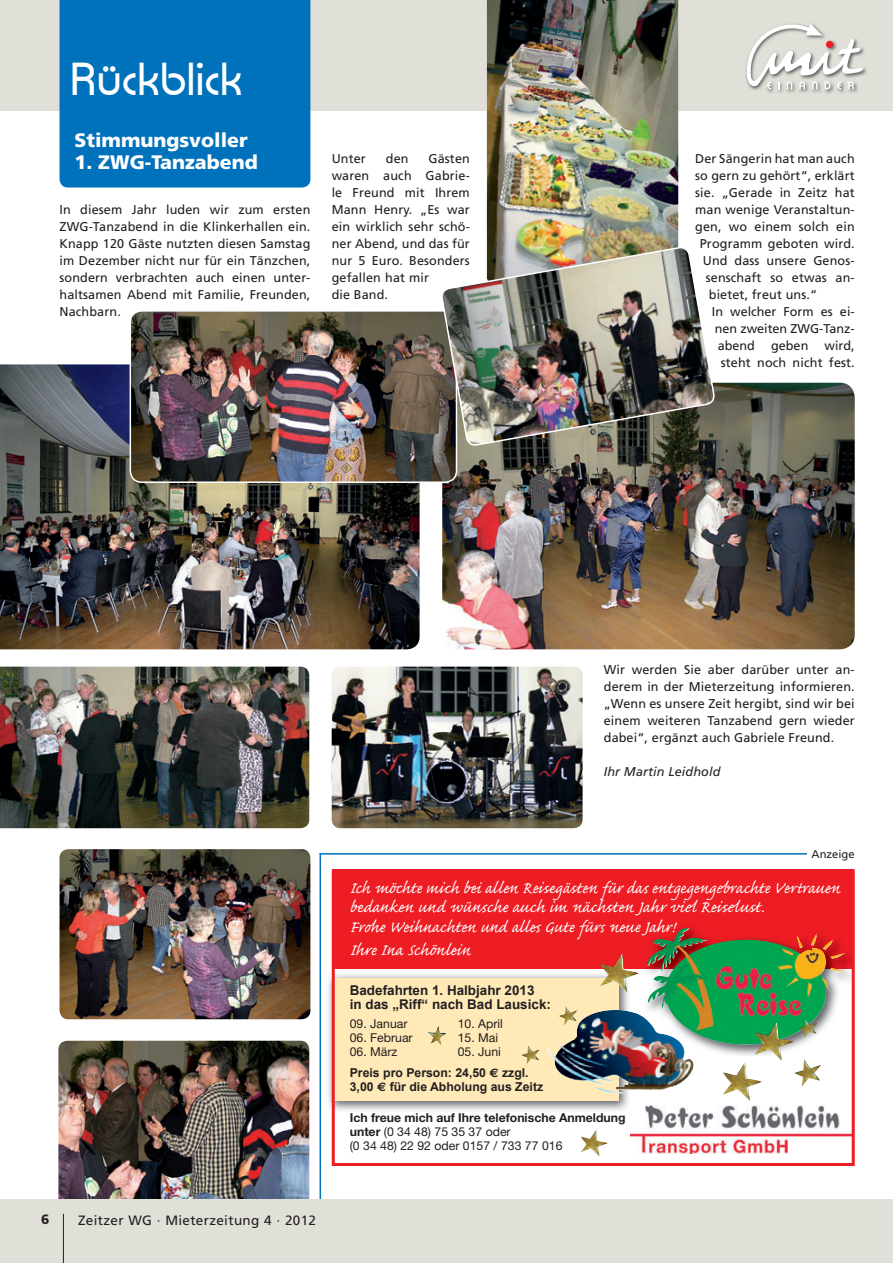
<style>
.page{position:relative;width:893px;height:1263px;background:#fff}
.page>*{position:absolute;margin:0;border:0;box-sizing:border-box;transform-origin:0 0}
.t1{font:45px "Expressa";letter-spacing:.025em;color:#fff}
.t2{font:21px/19.5px "Caflisch Script Pro";color:#fff}
.t3{font:900 19.5px "Frutiger";color:#fff}
.t4{font:700 13.5px/14.1px "Arial";color:#231f20}
.t5{font:13.5px "Frutiger";letter-spacing:.025em;color:#231f20}
.t6{font:900 13.5px "Frutiger";color:#231f20}
.t7{font:12.75px/17px "Frutiger";letter-spacing:.01em;color:#231f20;text-align:justify}
.t8{font:italic 12.75px "Frutiger";letter-spacing:.01em;color:#231f20}
.t9{font:700 12.3px/14.4px "Helvetica Neue";color:#231f20}
.t10{font:700 12.3px/14.1px "Arial";color:#231f20}
.t11{font:12.3px "Helvetica Neue";color:#231f20}
.t12{font:11.25px "Frutiger";color:#231f20}
.s1{font-family:"Euro Sans"}
.s2{font-weight:400}
</style>
<div class="page">
<img style="left:58px;top:1041px;width:251px;height:180px;border-radius:9px">
<hr style="left:320px;top:853px;width:1px;height:393px;background:#0072bc">
<img style="left:332px;top:667px;width:251px;height:161px;border-radius:9px">
<div style="left:0;top:0;width:893px;height:111px;background:#e0e0d9"></div>
<div style="left:60px;top:0;width:250px;height:188px;background:#0072bc"></div>
<img style="left:752px;top:48px;width:115px;height:46px">
<svg style="left:746px;top:24px;width:117px;height:65px"></svg>
<div style="left:0;top:1199px;width:893px;height:64px;background:#e0e0d9"></div>
<hr style="left:63px;top:1214px;width:1px;height:49px;background:#231f20">
<img style="left:60px;top:849px;width:250px;height:170px;border-radius:9px">
<img style="left:0;top:365px;width:420px;height:284px">
<img style="left:0;top:667px;width:309px;height:161px">
<img style="left:442px;top:383px;width:413px;height:266px;border-radius:15px">
<img style="left:131px;top:311px;width:325px;height:171px;border-radius:11px">
<div style="left:130px;top:310px;width:327px;height:173px;border:2px solid #fff;border-radius:11px"></div>
<img style="left:631px;top:1105px;width:220px;height:49px">
<div style="left:332px;top:869px;width:520px;height:99px;background:#ee1d23"></div>
<img style="left:328px;top:972px;width:302px;height:140px">
<div style="left:332px;top:978px;width:287px;height:123px;background:#fee9b7"></div>
<img style="left:643px;top:968px;width:208px;height:88px">
<img style="left:647px;top:927px;width:204px;height:41px">
<img style="left:679px;top:933px;width:30px;height:22px">
<div style="left:332px;top:869px;width:523px;height:297px;border:3px solid #ee1d23"></div>
<img style="left:754px;top:1021px;width:40px;height:40px">
<img style="left:794px;top:1059px;width:27px;height:27px">
<img style="left:521px;top:1045px;width:19px;height:19px">
<img style="left:798px;top:1018px;width:19px;height:20px">
<img style="left:428px;top:1026px;width:19px;height:19px">
<img style="left:645px;top:1018px;width:32px;height:21px">
<img style="left:600px;top:953px;width:39px;height:39px">
<img style="left:723px;top:1062px;width:39px;height:39px">
<img style="left:559px;top:1006px;width:18px;height:19px">
<img style="left:581px;top:1129px;width:27px;height:27px">
<hr style="left:320px;top:853px;width:535px;height:1px;background:#0072bc">
<div style="left:808px;top:849px;width:47px;height:11px;background:#fff"></div>
<img style="left:487px;top:0;width:191px;height:246px">
<img style="left:441px;top:246px;width:274px;height:209px">
<h1 class="t1" style="left:71px;top:52px;width:173px">Rückblick</h1>
<h3 class="t3" style="left:74px;top:132px;width:175px">Stimmungsvoller</h3>
<h3 class="t3" style="left:74px;top:155px;width:185px">1. ZWG-Tanzabend</h3>
<p class="t7" style="left:60px;top:202px;width:252px">In diesem Jahr luden wir zum ersten ZWG-Tanzabend in die Klinkerhallen ein.<br>Knapp 120 Gäste nutzten diesen Samstag im Dezember nicht nur für ein Tänzchen, sondern verbrachten auch einen unter&shy;haltsamen Abend mit Familie, Freunden, Nachbarn.</p>
<p class="t7" style="left:332px;top:151px;width:36px">Unter</p>
<p class="t7" style="left:386px;top:151px;width:24px">den</p>
<p class="t7" style="left:332px;top:151px;width:140px;text-align:left;text-indent:97px">Gästen waren auch Gabrie&shy;le Freund mit Ihrem<br>Mann Henry. „Es war ein wirklich sehr schö&shy;ner Abend, und das für nur 5 Euro. Besonders gefallen hat mir<br>die Band.</p>
<p class="t7" style="left:695px;top:151px;width:161px">Der Sängerin hat man auch</p>
<p class="t7" style="left:695px;top:168px;width:161px">so gern zu gehört“, erklärt</p>
<p class="t7" style="left:695px;top:185px;width:161px">sie. „Gerade in Zeitz hat</p>
<p class="t7" style="left:695px;top:202px;width:161px">man wenige Veranstaltun-</p>
<p class="t7" style="left:695px;top:219px;width:161px">gen, wo einem solch ein</p>
<p class="t7" style="left:700px;top:236px;width:156px">Programm geboten wird.</p>
<p class="t7" style="left:703px;top:253px;width:153px">Und dass unsere Genos-</p>
<p class="t7" style="left:706px;top:270px;width:150px">senschaft so etwas an-</p>
<p class="t7" style="left:709px;top:287px;width:110px">bietet, freut uns.“</p>
<p class="t7" style="left:712px;top:304px;width:144px">In welcher Form es ei-</p>
<p class="t7" style="left:715px;top:321px;width:141px">nen zweiten ZWG-Tanz-</p>
<p class="t7" style="left:718px;top:338px;width:39px">abend</p>
<p class="t7" style="left:771px;top:338px;width:39px">geben</p>
<p class="t7" style="left:721px;top:338px;width:135px;text-align:right">wird,<br>steht noch nicht fest.</p>
<p class="t6" style="left:41px;top:1214px;width:10px">6</p>
<p class="t5" style="left:78px;top:1214px;width:240px">Zeitzer WG · Mieterzeitung 4 · 2012</p>
<p class="t7" style="left:604px;top:662px;width:252px">Wir werden Sie aber darüber unter an&shy;derem in der Mieterzeitung informieren. „Wenn es unsere Zeit hergibt, sind wir bei einem weiteren Tanzabend gern wieder dabei“, ergänzt auch Gabriele Freund.</p>
<p class="t8" style="left:604px;top:766px;width:118px">Ihr Martin Leidhold</p>
<p class="t12" style="left:812px;top:849px;width:45px">Anzeige</p>
<h2 class="t2" style="left:350px;top:876px;width:492px">Ich möchte mich bei allen Reisegästen für das entgegengebrachte Vertrauen bedanken und wünsche auch im nächsten Jahr viel Reiselust.<br>Frohe Weihnachten und alles Gute fürs neue Jahr!</h2>
<h2 class="t2" style="left:350px;top:938px;width:122px">Ihre Ina Schönlein</h2>
<p class="t4" style="left:350px;top:984px;width:203px">Badefahrten 1. Halbjahr 2013<br>in das „Riff“ nach Bad Lausick:</p>
<p class="t11" style="left:350px;top:1019px;width:59px">09. Januar</p>
<p class="t11" style="left:458px;top:1019px;width:47px">10. April</p>
<p class="t11" style="left:350px;top:1033px;width:64px">06. Februar</p>
<p class="t11" style="left:458px;top:1033px;width:42px">15. Mai</p>
<p class="t11" style="left:350px;top:1047px;width:49px">06. März</p>
<p class="t11" style="left:458px;top:1047px;width:45px">05. Juni</p>
<p class="t10" style="left:350px;top:1066px;width:195px">Preis pro Person: 24,50 <span class="s1">€</span> zzgl.<br>3,00 <span class="s1">€</span> für die Abholung aus Zeitz</p>
<p class="t9" style="left:350px;top:1111px;width:277px">Ich freue mich auf Ihre telefonische Anmeldung unter <span class="s2">(0 34 48) 75 35 37 oder<br>(0 34 48) 22 92 oder 0157 / 733 77 016</span></p>
</div>
